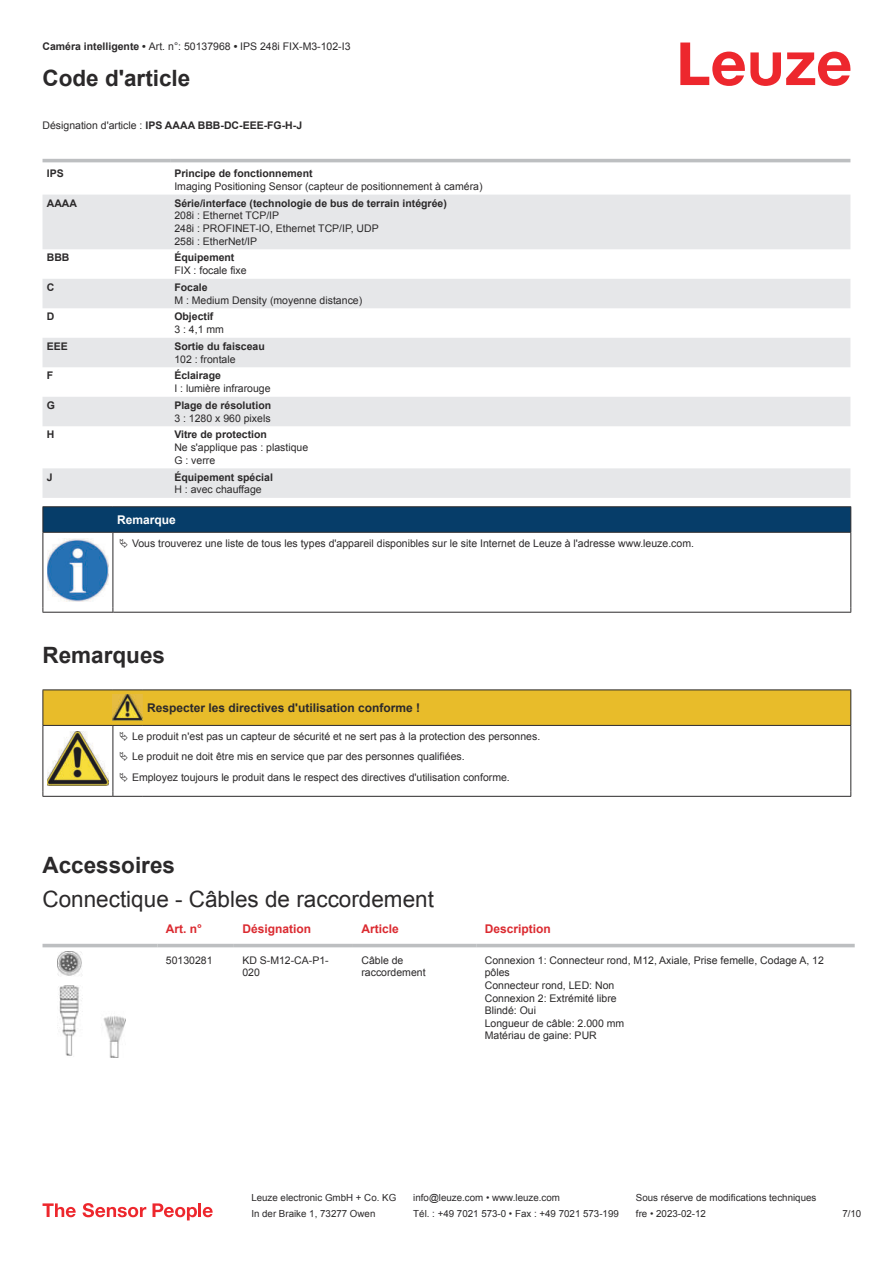
<style>
.page{position:relative;width:893px;height:1263px;background:#fff}
.page>*{position:absolute;margin:0;border:0;box-sizing:border-box;transform-origin:0 0}
.t1{font:700 22.5px "Arial";color:#2b292a}
.t2{font:22.5px "Arial";color:#2b292a}
.t3{font:700 12px "Arial";color:#2b292a}
.t4{font:700 12px "Arial";color:#db2a30}
.t5{font:700 12px "Arial";color:#fff}
.t6{font:10.5px/12.6px "Arial";color:#2b292a}
.t7{font:700 10.5px "Arial";color:#2b292a}
.t8{font:9.75px "Arial";color:#2b292a}
.s1{font-weight:700}
.s2{font-weight:400}
</style>
<div class="page">
<svg style="left:680px;top:43px;width:170px;height:43px"></svg>
<svg style="left:43px;top:158px;width:807px;height:37px"></svg>
<svg style="left:43px;top:195px;width:807px;height:303px;fill:#e6e7e9"></svg>
<hr style="left:43px;top:159px;width:127px;height:3px;background:#bdbfc1">
<hr style="left:170px;top:159px;width:680px;height:3px;background:#bdbfc1">
<svg style="left:43px;top:943px;width:812px;height:80px"></svg>
<hr style="left:43px;top:944px;width:114px;height:3px;background:#bdbfc1">
<hr style="left:157px;top:944px;width:77px;height:3px;background:#bdbfc1">
<hr style="left:234px;top:944px;width:119px;height:3px;background:#bdbfc1">
<hr style="left:353px;top:944px;width:123px;height:3px;background:#bdbfc1">
<hr style="left:476px;top:944px;width:379px;height:3px;background:#bdbfc1">
<img style="left:57px;top:951px;width:68px;height:107px">
<svg style="left:43px;top:1203px;width:33px;height:14px"></svg>
<svg style="left:83px;top:1203px;width:63px;height:14px"></svg>
<svg style="left:153px;top:1203px;width:44px;height:17px"></svg>
<hr style="left:198px;top:1203px;width:3px;height:14px;background:#ed272d">
<svg style="left:203px;top:1207px;width:10px;height:10px"></svg>
<svg style="left:44px;top:533px;width:806px;height:79px"></svg>
<hr style="left:43px;top:506px;width:70px;height:1px;background:#2b292a">
<hr style="left:43px;top:532px;width:70px;height:1px;background:#2b292a">
<hr style="left:113px;top:506px;width:738px;height:1px;background:#2b292a">
<svg style="left:43px;top:507px;width:808px;height:25px;background:#063c67"></svg>
<hr style="left:113px;top:532px;width:738px;height:1px;background:#2b292a">
<hr style="left:43px;top:533px;width:1px;height:75px;background:#2b292a">
<hr style="left:113px;top:533px;width:1px;height:75px;background:#2b292a">
<hr style="left:850px;top:533px;width:1px;height:75px;background:#2b292a">
<hr style="left:43px;top:612px;width:70px;height:1px;background:#2b292a">
<hr style="left:113px;top:612px;width:738px;height:1px;background:#2b292a">
<img style="left:47px;top:539px;width:61px;height:62px">
<div style="left:115px;top:533px;width:734px;height:20px;background:#fff"></div>
<hr style="left:43px;top:689px;width:70px;height:1px;background:#2b292a">
<hr style="left:113px;top:689px;width:30px;height:1px;background:#2b292a">
<hr style="left:143px;top:689px;width:708px;height:1px;background:#2b292a">
<hr style="left:43px;top:796px;width:70px;height:1px;background:#2b292a">
<hr style="left:113px;top:796px;width:30px;height:1px;background:#2b292a">
<hr style="left:143px;top:796px;width:708px;height:1px;background:#2b292a">
<svg style="left:43px;top:690px;width:808px;height:106px"></svg>
<p class="t6" style="left:43px;top:41px;width:310px"><span class="s1">Caméra intelligente •</span> Art. n°: 50137968 <span class="s1">•</span> IPS 248i FIX-M3-102-I3</p>
<h1 class="t1" style="left:43px;top:70px;width:149px">Code d'article</h1>
<p class="t7" style="left:43px;top:121px;width:261px"><span class="s2">Désignation d'article :</span> IPS AAAA BBB-DC-EEE-FG-H-J</p>
<p class="t7" style="left:47px;top:170px;width:18px">IPS</p>
<p class="t7" style="left:174px;top:170px;width:140px">Principe de fonctionnement</p>
<p class="t6" style="left:174px;top:181px;width:310px">Imaging Positioning Sensor (capteur de positionnement à caméra)</p>
<p class="t7" style="left:47px;top:199px;width:32px">AAAA</p>
<p class="t7" style="left:174px;top:199px;width:274px">Série/interface (technologie de bus de terrain intégrée)</p>
<p class="t6" style="left:174px;top:210px;width:206px">208i : Ethernet TCP/IP<br>248i : PROFINET-IO, Ethernet TCP/IP, UDP<br>258i : EtherNet/IP</p>
<p class="t7" style="left:47px;top:254px;width:24px">BBB</p>
<p class="t7" style="left:174px;top:254px;width:62px">Équipement</p>
<p class="t6" style="left:174px;top:265px;width:74px">FIX : focale fixe</p>
<p class="t7" style="left:47px;top:283px;width:9px">C</p>
<p class="t7" style="left:174px;top:283px;width:35px">Focale</p>
<p class="t6" style="left:174px;top:295px;width:189px">M : Medium Density (moyenne distance)</p>
<p class="t7" style="left:47px;top:313px;width:9px">D</p>
<p class="t7" style="left:174px;top:313px;width:41px">Objectif</p>
<p class="t6" style="left:174px;top:324px;width:51px">3 : 4,1 mm</p>
<p class="t7" style="left:47px;top:342px;width:23px">EEE</p>
<p class="t7" style="left:174px;top:342px;width:92px">Sortie du faisceau</p>
<p class="t6" style="left:174px;top:354px;width:63px">102 : frontale</p>
<p class="t7" style="left:47px;top:372px;width:8px">F</p>
<p class="t7" style="left:174px;top:372px;width:48px">Éclairage</p>
<p class="t6" style="left:174px;top:383px;width:98px">I : lumière infrarouge</p>
<p class="t7" style="left:47px;top:401px;width:10px">G</p>
<p class="t7" style="left:174px;top:401px;width:98px">Plage de résolution</p>
<p class="t6" style="left:174px;top:413px;width:98px">3 : 1280 x 960 pixels</p>
<p class="t7" style="left:47px;top:431px;width:9px">H</p>
<p class="t7" style="left:174px;top:431px;width:94px">Vitre de protection</p>
<p class="t6" style="left:174px;top:442px;width:135px">Ne s'applique pas : plastique<br>G : verre</p>
<p class="t7" style="left:47px;top:473px;width:7px">J</p>
<p class="t7" style="left:174px;top:473px;width:100px">Équipement spécial</p>
<p class="t6" style="left:174px;top:484px;width:89px">H : avec chauffage</p>
<p class="t5" style="left:117px;top:515px;width:60px">Remarque</p>
<p class="t6" style="left:132px;top:538px;width:563px">Vous trouverez une liste de tous les types d'appareil disponibles sur le site Internet de Leuze à l'adresse www.leuze.com.</p>
<h1 class="t1" style="left:43px;top:647px;width:124px">Remarques</h1>
<p class="t3" style="left:147px;top:703px;width:274px">Respecter les directives d'utilisation conforme !</p>
<p class="t6" style="left:132px;top:727px;width:410px;line-height:20.2px">Le produit n'est pas un capteur de sécurité et ne sert pas à la protection des personnes.<br>Le produit ne doit être mis en service que par des personnes qualifiées.<br>Employez toujours le produit dans le respect des directives d'utilisation conforme.</p>
<h1 class="t1" style="left:43px;top:857px;width:134px">Accessoires</h1>
<h1 class="t2" style="left:43px;top:890px;width:393px">Connectique - Câbles de raccordement</h1>
<p class="t4" style="left:166px;top:924px;width:38px">Art. n°</p>
<p class="t4" style="left:242px;top:924px;width:70px">Désignation</p>
<p class="t4" style="left:361px;top:924px;width:39px">Article</p>
<p class="t4" style="left:485px;top:924px;width:68px">Description</p>
<p class="t6" style="left:166px;top:955px;width:48px">50130281</p>
<p class="t6" style="left:242px;top:955px;width:88px">KD S-M12-CA-P1-<br>020</p>
<p class="t6" style="left:361px;top:955px;width:66px">Câble de raccordement</p>
<p class="t6" style="left:485px;top:955px;width:341px">Connexion 1: Connecteur rond, M12, Axiale, Prise femelle, Codage A, 12 pôles<br>Connecteur rond, LED: Non<br>Connexion 2: Extrémité libre<br>Blindé: Oui<br>Longueur de câble: 2.000 mm<br>Matériau de gaine: PUR</p>
<p class="t8" style="left:251px;top:1194px;width:146px">Leuze electronic GmbH + Co. KG</p>
<p class="t8" style="left:413px;top:1194px;width:148px">info@leuze.com • www.leuze.com</p>
<p class="t8" style="left:636px;top:1194px;width:182px">Sous réserve de modifications techniques</p>
<p class="t8" style="left:251px;top:1210px;width:126px">In der Braike 1, 73277 Owen</p>
<p class="t8" style="left:413px;top:1210px;width:207px">Tél. : +49 7021 573-0 • Fax : +49 7021 573-199</p>
<p class="t8" style="left:636px;top:1210px;width:72px">fre • 2023-02-12</p>
<p class="t8" style="left:842px;top:1210px;width:20px">7 /10</p>
</div>
